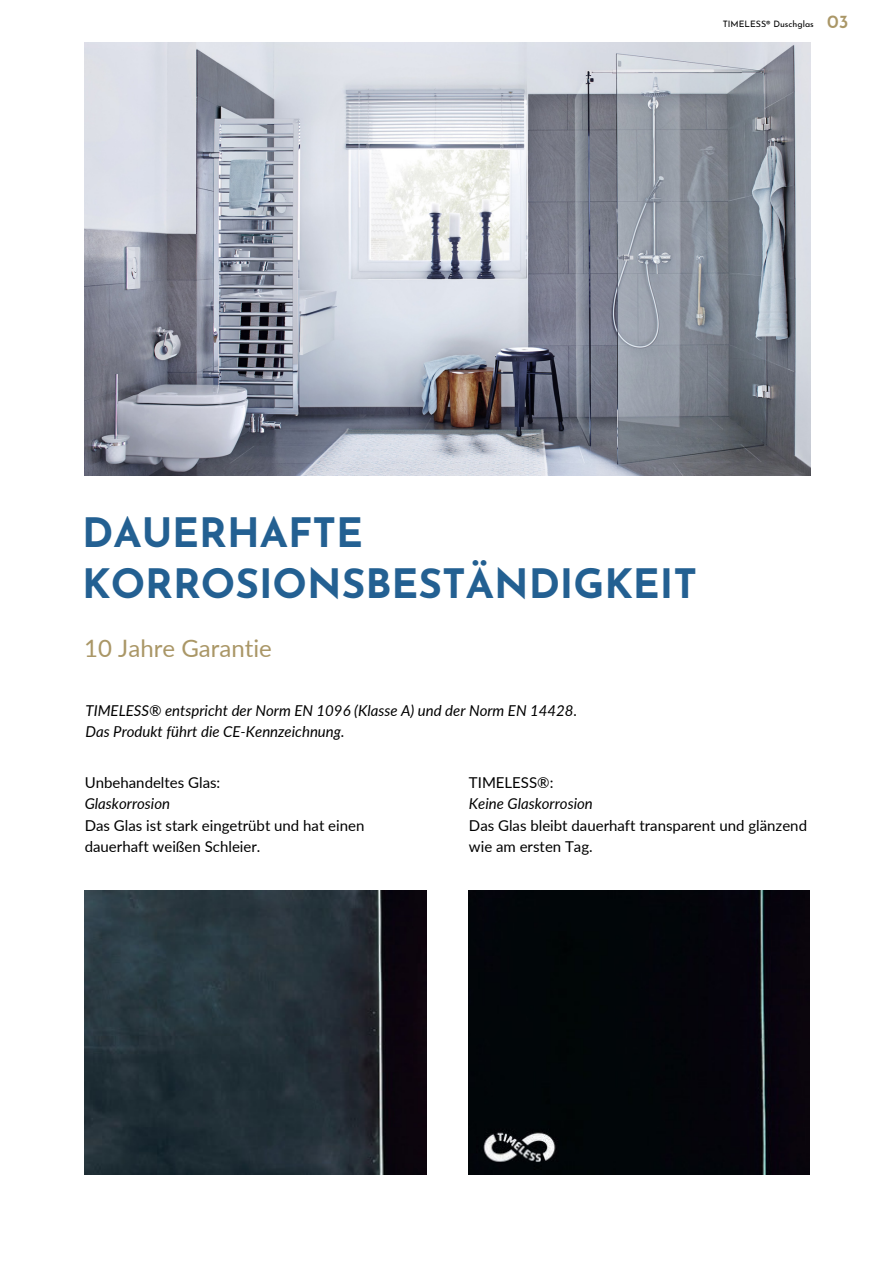
<style>
.page{position:relative;width:893px;height:1264px;background:#fff}
.page>*{position:absolute;margin:0;border:0;box-sizing:border-box;transform-origin:0 0}
.t1{font:700 40.5px "Josefin Sans";color:#236092}
.t2{font:24px "Lato";color:#aa9767}
.t3{font:600 18.6px "Josefin Sans";color:#aa9767}
.t4{font:15px/21.3px "Lato";color:#000}
.t5{font:italic 15px/21.3px "Lato";color:#000}
.t6{font:8.85px "Josefin Sans";color:#000}
</style>
<div class="page">
<img style="left:84px;top:42px;width:726px;height:433px">
<img style="left:84px;top:890px;width:342px;height:284px">
<div style="left:469px;top:890px;width:340px;height:284px;background:#020609"></div>
<p class="t6" style="left:722px;top:21px;width:92px">TIMELESS® Duschglas</p>
<p class="t3" style="left:827px;top:14px;width:23px">03</p>
<p class="t1" style="left:82px;top:517px;width:282px">DAUERHAFTE</p>
<p class="t1" style="left:82px;top:567px;width:616px">KORROSIONSBESTÄNDIGKEIT</p>
<p class="t2" style="left:84px;top:633px;width:189px">10 Jahre Garantie</p>
<p class="t5" style="left:85px;top:699px;width:493px">TIMELESS® entspricht der Norm EN 1096 (Klasse A) und der Norm EN 14428.<br>Das Produkt führt die CE-Kennzeichnung.</p>
<p class="t4" style="left:85px;top:771px;width:137px">Unbehandeltes Glas:</p>
<p class="t5" style="left:85px;top:792px;width:87px">Glaskorrosion</p>
<p class="t4" style="left:85px;top:814px;width:281px">Das Glas ist stark eingetrübt und hat einen dauerhaft weißen Schleier.</p>
<p class="t4" style="left:469px;top:771px;width:86px">TIMELESS®:</p>
<p class="t5" style="left:469px;top:792px;width:125px">Keine Glaskorrosion</p>
<p class="t4" style="left:469px;top:814px;width:339px">Das Glas bleibt dauerhaft transparent und glänzend wie am ersten Tag.</p>
</div>
